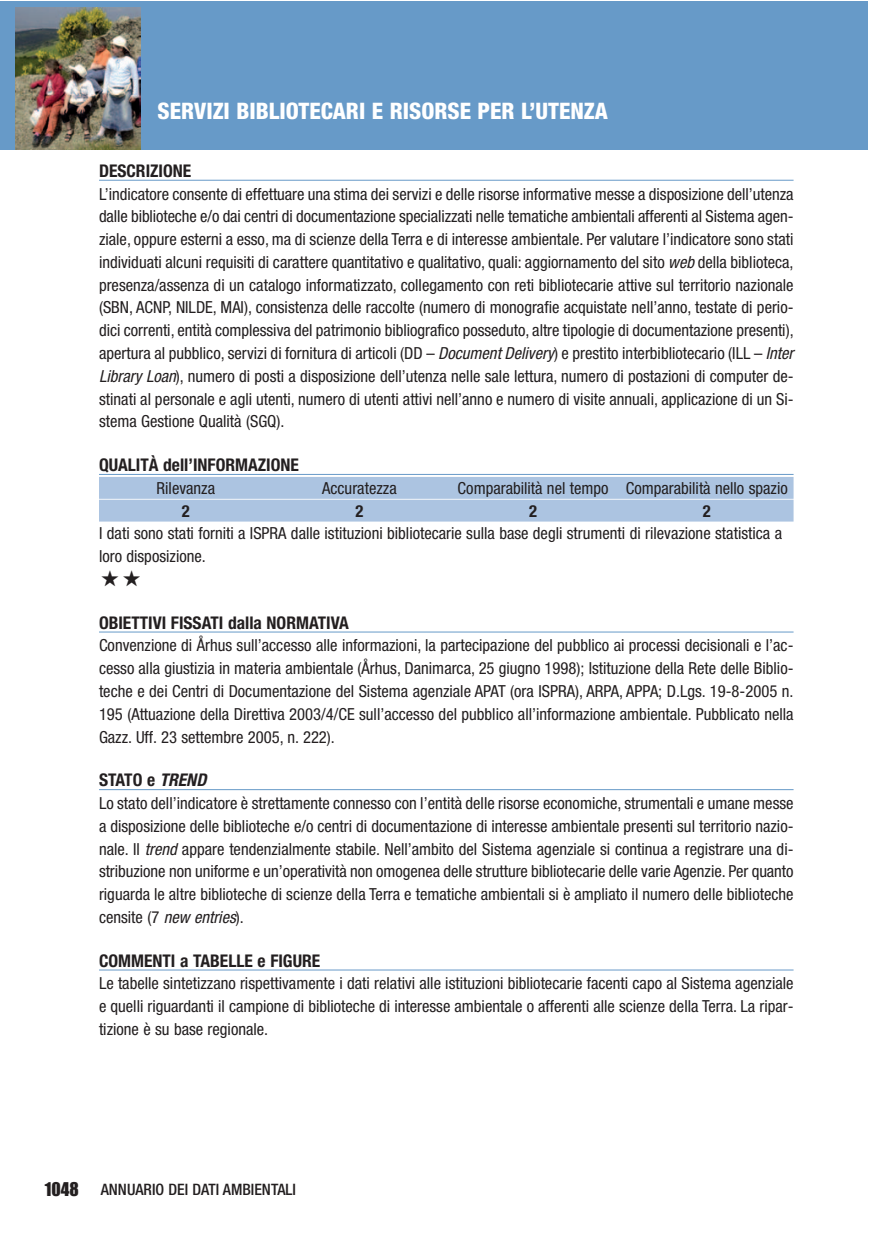
<style>
.page{position:relative;width:893px;height:1241px;background:#fff}
.page>*{position:absolute;margin:0;border:0;box-sizing:border-box;transform-origin:0 0}
.t1{font:800 condensed 22.75px "Helvetica Neue";color:#fff}
.t2{font:700 condensed 17.5px "Helvetica Neue";color:#231f20}
.t3{font:condensed 16.62px/22.8px "Helvetica Neue";color:#231f20;text-align:justify}
.t4{font:700 condensed 16.62px "Helvetica Neue";color:#231f20}
.t5{font:500 condensed 15.75px "Helvetica Neue";color:#231f20}
.s1{font-style:italic}
.s2{font-family:"Impact";font-weight:400;font-stretch:normal;font-size:17.5px}
</style>
<div class="page">
<hr style="left:99px;top:180px;width:694px;height:1px;background:#679ac8">
<hr style="left:99px;top:474px;width:694px;height:1px;background:#679ac8">
<div style="left:99px;top:477px;width:694px;height:21px;background:#acc4e1"></div>
<div style="left:99px;top:499px;width:694px;height:22px;background:#acc4e1"></div>
<hr style="left:99px;top:631px;width:694px;height:1px;background:#679ac8">
<hr style="left:99px;top:789px;width:694px;height:1px;background:#679ac8">
<hr style="left:99px;top:969px;width:694px;height:1px;background:#679ac8">
<div style="left:0;top:1px;width:868px;height:148px;background:#679ac8"></div>
<img style="left:16px;top:8px;width:124px;height:141px">
<h1 class="t1" style="left:158px;top:102px;width:452px">SERVIZI BIBLIOTECARI E RISORSE PER L’UTENZA</h1>
<p class="t2" style="left:99px;top:164px;width:94px">DESCRIZIONE</p>
<p class="t3" style="left:99px;top:184px;width:699px;text-align:left">L’indicatore consente di effettuare una stima dei servizi e delle risorse informative messe a disposizione dell’utenza dalle biblioteche e/o dai centri di documentazione specializzati nelle tematiche ambientali afferenti al Sistema agen&shy;ziale, oppure esterni a esso, ma di scienze della Terra e di interesse ambientale. Per valutare l’indicatore sono stati individuati alcuni requisiti di carattere quantitativo e qualitativo, quali: aggiornamento del sito <span class="s1">web</span> della biblioteca, presenza/assenza di un catalogo informatizzato, collegamento con reti bibliotecarie attive sul territorio nazionale (SBN, ACNP, NILDE, MAI), consistenza delle raccolte (numero di monografie acquistate nell’anno, testate di perio&shy;dici correnti, entità complessiva del patrimonio bibliografico posseduto, altre tipologie di documentazione presenti), apertura al pubblico, servizi di fornitura di articoli (DD – <span class="s1">Document Delivery</span>) e prestito interbibliotecario (ILL – <span class="s1">Inter Library Loan</span>), numero di posti a disposizione dell’utenza nelle sale lettura, numero di postazioni di computer de&shy;stinati al personale e agli utenti, numero di utenti attivi nell’anno e numero di visite annuali, applicazione di un Si&shy;stema Gestione Qualità (SGQ).</p>
<p class="t2" style="left:99px;top:458px;width:201px">QUALITÀ dell’INFORMAZIONE</p>
<p class="t3" style="left:157px;top:478px;width:60px">Rilevanza</p>
<p class="t3" style="left:322px;top:478px;width:76px">Accuratezza</p>
<p class="t3" style="left:458px;top:478px;width:332px">Comparabilità nel tempo Comparabilità nello spazio</p>
<p class="t4" style="left:182px;top:504px;width:9px">2</p>
<p class="t4" style="left:355px;top:504px;width:9px">2</p>
<p class="t4" style="left:529px;top:504px;width:9px">2</p>
<p class="t4" style="left:703px;top:504px;width:9px">2</p>
<p class="t3" style="left:99px;top:523px;width:685px">I dati sono stati forniti a ISPRA dalle istituzioni bibliotecarie sulla base degli strumenti di rilevazione statistica a loro disposizione.</p>
<p class="t2" style="left:99px;top:616px;width:251px">OBIETTIVI FISSATI dalla NORMATIVA</p>
<p class="t3" style="left:99px;top:635px;width:696px">Convenzione di Århus sull’accesso alle informazioni, la partecipazione del pubblico ai processi decisionali e l’ac&shy;cesso alla giustizia in materia ambientale (Århus, Danimarca, 25 giugno 1998); Istituzione della Rete delle Biblio&shy;teche e dei Centri di Documentazione del Sistema agenziale APAT (ora ISPRA), ARPA, APPA; D.Lgs. 19-8-2005 n.<br>195 (Attuazione della Direttiva 2003/4/CE sull’accesso del pubblico all’informazione ambientale. Pubblicato nella Gazz. Uff. 23 settembre 2005, n. 222).</p>
<p class="t2" style="left:99px;top:773px;width:112px">STATO e <span class="s1">TREND</span></p>
<p class="t3" style="left:99px;top:793px;width:696px">Lo stato dell’indicatore è strettamente connesso con l’entità delle risorse economiche, strumentali e umane messe a disposizione delle biblioteche e/o centri di documentazione di interesse ambientale presenti sul territorio nazio&shy;nale. Il <span class="s1">trend</span>appare tendenzialmente stabile. Nell’ambito del Sistema agenziale si continua a registrare una di&shy;stribuzione non uniforme e un’operatività non omogenea delle strutture bibliotecarie delle varie Agenzie. Per quanto riguarda le altre biblioteche di scienze della Terra e tematiche ambientali si è ampliato il numero delle biblioteche censite (7 <span class="s1">new entries</span>).</p>
<p class="t2" style="left:99px;top:954px;width:223px">COMMENTI a TABELLE e FIGURE</p>
<p class="t3" style="left:99px;top:973px;width:696px">Le tabelle sintetizzano rispettivamente i dati relativi alle istituzioni bibliotecarie facenti capo al Sistema agenziale e quelli riguardanti il campione di biblioteche di interesse ambientale o afferenti alle scienze della Terra. La ripar&shy;tizione è su base regionale.</p>
<p class="t5" style="left:45px;top:1183px;width:253px"><span class="s2">1048</span> ANNUARIO DEI DATI AMBIENTALI</p>
</div>
